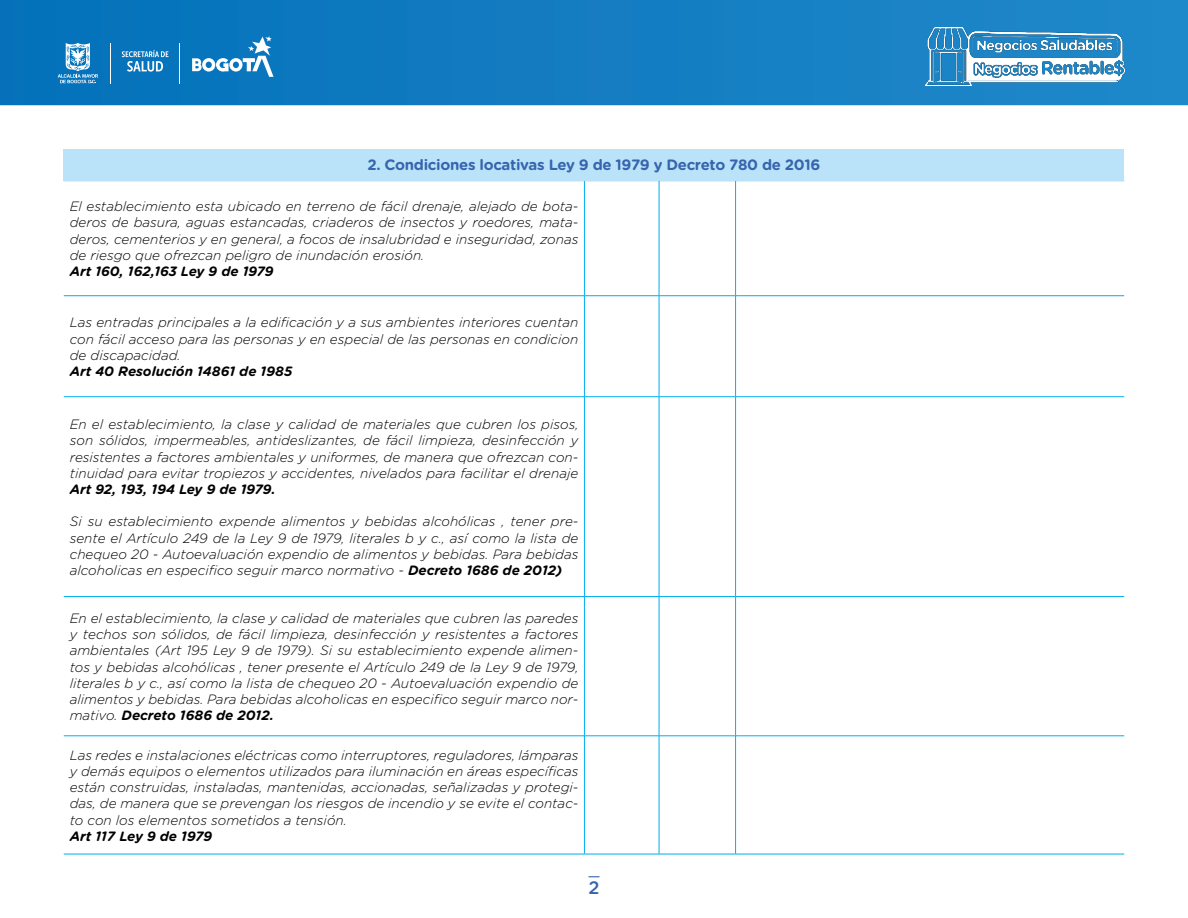
<style>
.page{position:relative;width:1188px;height:918px;background:#fff}
.page>*{position:absolute;margin:0;border:0;box-sizing:border-box;transform-origin:0 0}
.t1{font:500 18px "Gotham Rounded";color:#3765ad}
.Subtit-2{font:700 15px "Gotham Rounded";letter-spacing:-.02em;color:#3765ad}
.Texts{font:italic 300 13.5px/16.2px "Gotham Rounded";color:#000001;text-align:justify}
.Texts-2{font:italic 700 13.5px "Gotham Rounded";color:#000001}
.s1{font-weight:700}
</style>
<div class="page">
<svg style="left:0;top:0;width:1188px;height:105px;background:#117cc1"></svg>
<img style="left:925px;top:28px;width:199px;height:58px">
<svg style="left:588px;top:876px;width:12px;height:1px"></svg>
<svg style="left:58px;top:43px;width:40px;height:41px;background:#539ed0"></svg>
<svg style="left:192px;top:36px;width:82px;height:41px"></svg>
<hr style="left:179px;top:43px;width:1px;height:41px;background:#fff">
<hr style="left:110px;top:43px;width:1px;height:41px;background:#fff">
<svg style="left:122px;top:50px;width:47px;height:22px"></svg>
<hr style="left:584px;top:181px;width:1px;height:115px;background:#00aeef">
<hr style="left:659px;top:181px;width:1px;height:115px;background:#00aeef">
<hr style="left:735px;top:181px;width:1px;height:115px;background:#00aeef">
<hr style="left:64px;top:295px;width:520px;height:1px;background:#00aeef">
<hr style="left:584px;top:295px;width:75px;height:1px;background:#00aeef">
<hr style="left:584px;top:296px;width:1px;height:101px;background:#00aeef">
<hr style="left:659px;top:295px;width:77px;height:1px;background:#00aeef">
<hr style="left:659px;top:296px;width:1px;height:101px;background:#00aeef">
<hr style="left:736px;top:295px;width:388px;height:1px;background:#00aeef">
<hr style="left:735px;top:296px;width:1px;height:101px;background:#00aeef">
<hr style="left:64px;top:396px;width:520px;height:1px;background:#00aeef">
<hr style="left:584px;top:396px;width:75px;height:1px;background:#00aeef">
<hr style="left:584px;top:397px;width:1px;height:199px;background:#00aeef">
<hr style="left:659px;top:396px;width:77px;height:1px;background:#00aeef">
<hr style="left:659px;top:397px;width:1px;height:199px;background:#00aeef">
<hr style="left:736px;top:396px;width:388px;height:1px;background:#00aeef">
<hr style="left:735px;top:397px;width:1px;height:199px;background:#00aeef">
<hr style="left:64px;top:596px;width:520px;height:1px;background:#00aeef">
<hr style="left:584px;top:596px;width:75px;height:1px;background:#00aeef">
<hr style="left:584px;top:597px;width:1px;height:139px;background:#00aeef">
<hr style="left:659px;top:596px;width:77px;height:1px;background:#00aeef">
<hr style="left:659px;top:597px;width:1px;height:139px;background:#00aeef">
<hr style="left:736px;top:596px;width:388px;height:1px;background:#00aeef">
<hr style="left:735px;top:597px;width:1px;height:139px;background:#00aeef">
<hr style="left:64px;top:736px;width:520px;height:1px;background:#00aeef">
<hr style="left:584px;top:736px;width:75px;height:1px;background:#00aeef">
<hr style="left:584px;top:736px;width:1px;height:118px;background:#00aeef">
<hr style="left:659px;top:736px;width:77px;height:1px;background:#00aeef">
<hr style="left:659px;top:736px;width:1px;height:118px;background:#00aeef">
<hr style="left:736px;top:736px;width:388px;height:1px;background:#00aeef">
<hr style="left:735px;top:736px;width:1px;height:118px;background:#00aeef">
<hr style="left:64px;top:854px;width:520px;height:1px;background:#00aeef">
<hr style="left:584px;top:854px;width:75px;height:1px;background:#00aeef">
<hr style="left:659px;top:854px;width:77px;height:1px;background:#00aeef">
<hr style="left:736px;top:854px;width:388px;height:1px;background:#00aeef">
<div style="left:64px;top:149px;width:1060px;height:32px;background:#bae3f9"></div>
<p class="Subtit-2" style="left:367px;top:154px;width:455px">2. Condiciones locativas Ley 9 de 1979 y Decreto 780 de 2016</p>
<p class="Texts" style="left:70px;top:198px;width:510px">El establecimiento esta ubicado en terreno de fácil drenaje, alejado de bota&shy;deros de basura, aguas estancadas, criaderos de insectos y roedores, mata&shy;deros, cementerios y en general, a focos de insalubridad e inseguridad, zonas de riesgo que ofrezcan peligro de inundación erosión.</p>
<p class="Texts-2" style="left:70px;top:261px;width:205px">Art 160, 162,163 Ley 9 de 1979</p>
<p class="Texts" style="left:70px;top:314px;width:510px">Las entradas principales a la edificación y a sus ambientes interiores cuentan con fácil acceso para las personas y en especial de las personas en condicion de discapacidad.</p>
<p class="Texts-2" style="left:70px;top:361px;width:224px">Art 40 Resolución 14861 de 1985</p>
<p class="Texts" style="left:70px;top:416px;width:510px">En el establecimiento, la clase y calidad de materiales que cubren los pisos, son sólidos, impermeables, antideslizantes, de fácil limpieza, desinfección y resistentes a factores ambientales y uniformes, de manera que ofrezcan con&shy;tinuidad para evitar tropiezos y accidentes, nivelados para facilitar el drenaje <span class="s1">Art 92, 193, 194 Ley 9 de 1979.</span></p>
<p class="Texts" style="left:70px;top:513px;width:510px">Si su establecimiento expende alimentos y bebidas alcohólicas , tener pre&shy;sente el Artículo 249 de la Ley 9 de 1979, literales b y c., así como la lista de chequeo 20 - Autoevaluación expendio de alimentos y bebidas. Para bebidas alcoholicas en especifico seguir marco normativo - <span class="s1">Decreto 1686 de 2012)</span></p>
<p class="Texts" style="left:70px;top:610px;width:510px">En el establecimiento, la clase y calidad de materiales que cubren las paredes y techos son sólidos, de fácil limpieza, desinfección y resistentes a factores ambientales (Art 195 Ley 9 de 1979). Si su establecimiento expende alimen&shy;tos y bebidas alcohólicas , tener presente el Artículo 249 de la Ley 9 de 1979, literales b y c., así como la lista de chequeo 20 - Autoevaluación expendio de alimentos y bebidas. Para bebidas alcoholicas en especifico seguir marco nor&shy;mativo. <span class="s1">Decreto 1686 de 2012.</span></p>
<p class="Texts" style="left:70px;top:746px;width:510px">Las redes e instalaciones eléctricas como interruptores, reguladores, lámparas y demás equipos o elementos utilizados para iluminación en áreas específicas están construidas, instaladas, mantenidas, accionadas, señalizadas y protegi&shy;das, de manera que se prevengan los riesgos de incendio y se evite el contac&shy;to con los elementos sometidos a tensión.</p>
<p class="Texts-2" style="left:70px;top:826px;width:144px">Art 117 Ley 9 de 1979</p>
<h1 class="t1" style="left:588px;top:875px;width:13px">2</h1>
</div>
